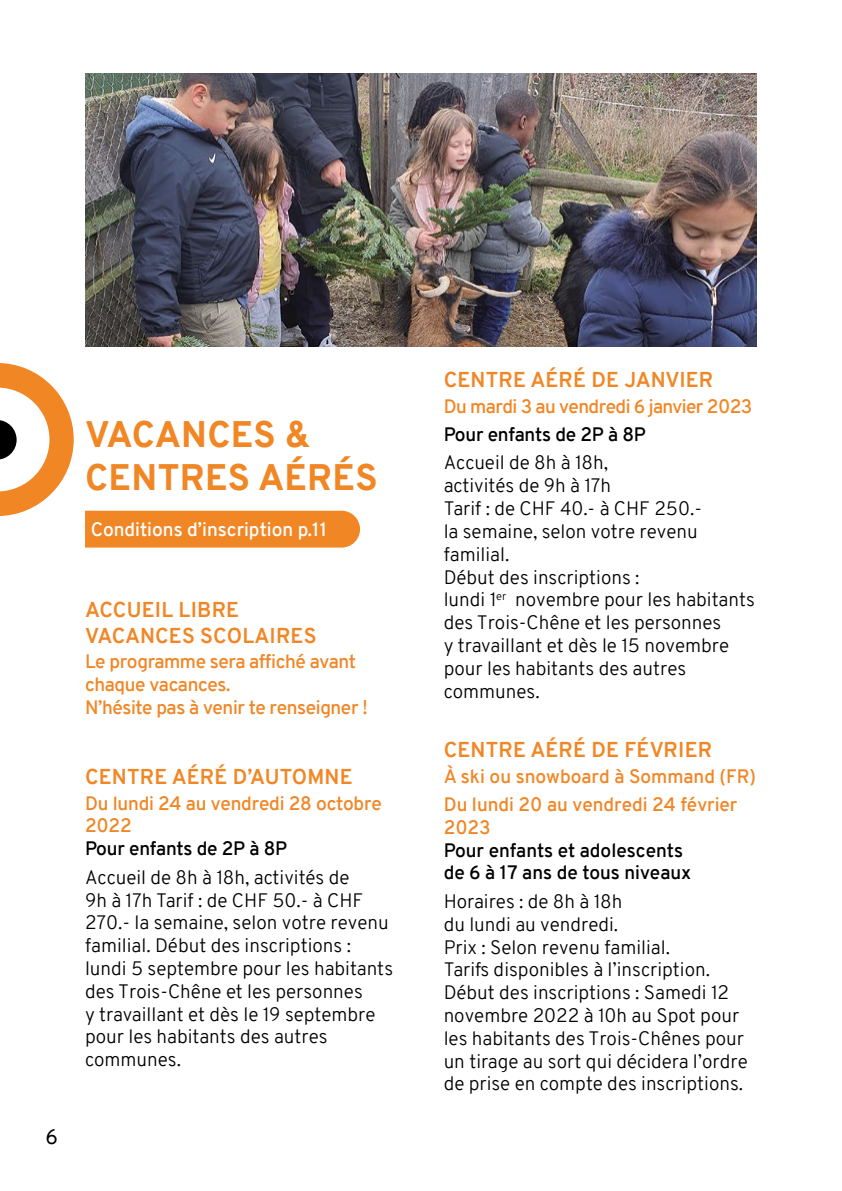
<style>
.page{position:relative;width:842px;height:1191px;background:#fff}
.page>*{position:absolute;margin:0;border:0;box-sizing:border-box;transform-origin:0 0}
.t1{font:800 36px/43.2px "Overpass";letter-spacing:.01em;color:#f18625}
.t2{font:700 21px/25.2px "Overpass";letter-spacing:.01em;color:#f18625}
.t3{font:21px "Overpass";color:#000}
.t4{font:300 19px/22.8px "Overpass";color:#000}
.t5{font:600 19px/22.8px "Overpass";letter-spacing:-.02em;color:#f18625}
.t6{font:600 19px/22.8px "Overpass";color:#000}
.t7{font:600 19px/28.4px "Overpass";color:#f18625}
.t8{font:600 19px "Overpass";color:#fff}
</style>
<div class="page">
<svg style="left:0;top:363px;width:74px;height:153px"></svg>
<img style="left:85px;top:74px;width:672px;height:273px">
<div style="left:85px;top:511px;width:275px;height:36px;background:#f18625"></div>
<p class="t3" style="left:46px;top:1122px;width:14px">6</p>
<h1 class="t1" style="left:85px;top:413px;width:294px">VACANCES &amp;<br>CENTRES AÉRÉS</h1>
<p class="t8" style="left:91px;top:516px;width:238px">Conditions d’inscription p.11</p>
<p class="t2" style="left:85px;top:597px;width:233px">ACCUEIL LIBRE<br>VACANCES SCOLAIRES</p>
<p class="t5" style="left:85px;top:650px;width:284px">Le programme sera affiché avant chaque vacances.<br>N’hésite pas à venir te renseigner !</p>
<p class="t2" style="left:85px;top:764px;width:269px">CENTRE AÉRÉ D’AUTOMNE</p>
<p class="t5" style="left:85px;top:791px;width:298px">Du lundi 24 au vendredi 28 octobre<br>2022</p>
<p class="t6" style="left:85px;top:837px;width:204px">Pour enfants de 2P à 8P</p>
<p class="t4" style="left:85px;top:866px;width:310px">Accueil de 8h à 18h, activités de<br>9h à 17h Tarif : de CHF 50.- à CHF<br>270.- la semaine, selon votre revenu familial. Début des inscriptions : lundi 5 septembre pour les habitants des Trois-Chêne et les personnes<br>y travaillant et dès le 19 septembre pour les habitants des autres communes.</p>
<p class="t2" style="left:444px;top:367px;width:271px">CENTRE AÉRÉ DE JANVIER</p>
<p class="t5" style="left:444px;top:394px;width:310px">Du mardi 3 au vendredi 6 janvier 2023</p>
<p class="t6" style="left:444px;top:423px;width:204px">Pour enfants de 2P à 8P</p>
<p class="t4" style="left:444px;top:451px;width:313px">Accueil de 8h à 18h,<br>activités de 9h à 17h<br>Tarif : de CHF 40.- à CHF 250.-<br>la semaine, selon votre revenu familial.<br>Début des inscriptions :<br>lundi 1<sup>er</sup> novembre pour les habitants des Trois-Chêne et les personnes<br>y travaillant et dès le 15 novembre pour les habitants des autres communes.</p>
<p class="t2" style="left:444px;top:737px;width:270px">CENTRE AÉRÉ DE FÉVRIER</p>
<p class="t7" style="left:444px;top:762px;width:314px">À ski ou snowboard à Sommand (FR)<br>Du lundi 20 au vendredi 24 février</p>
<p class="t5" style="left:444px;top:816px;width:49px">2023</p>
<p class="t6" style="left:444px;top:838px;width:249px">Pour enfants et adolescents de 6 à 17 ans de tous niveaux</p>
<p class="t4" style="left:444px;top:890px;width:306px">Horaires : de 8h à 18h<br>du lundi au vendredi.<br>Prix : Selon revenu familial.<br>Tarifs disponibles à l’inscription.<br>Début des inscriptions : Samedi 12 novembre 2022 à 10h au Spot pour les habitants des Trois-Chênes pour un tirage au sort qui décidera l’ordre de prise en compte des inscriptions.</p>
</div>
